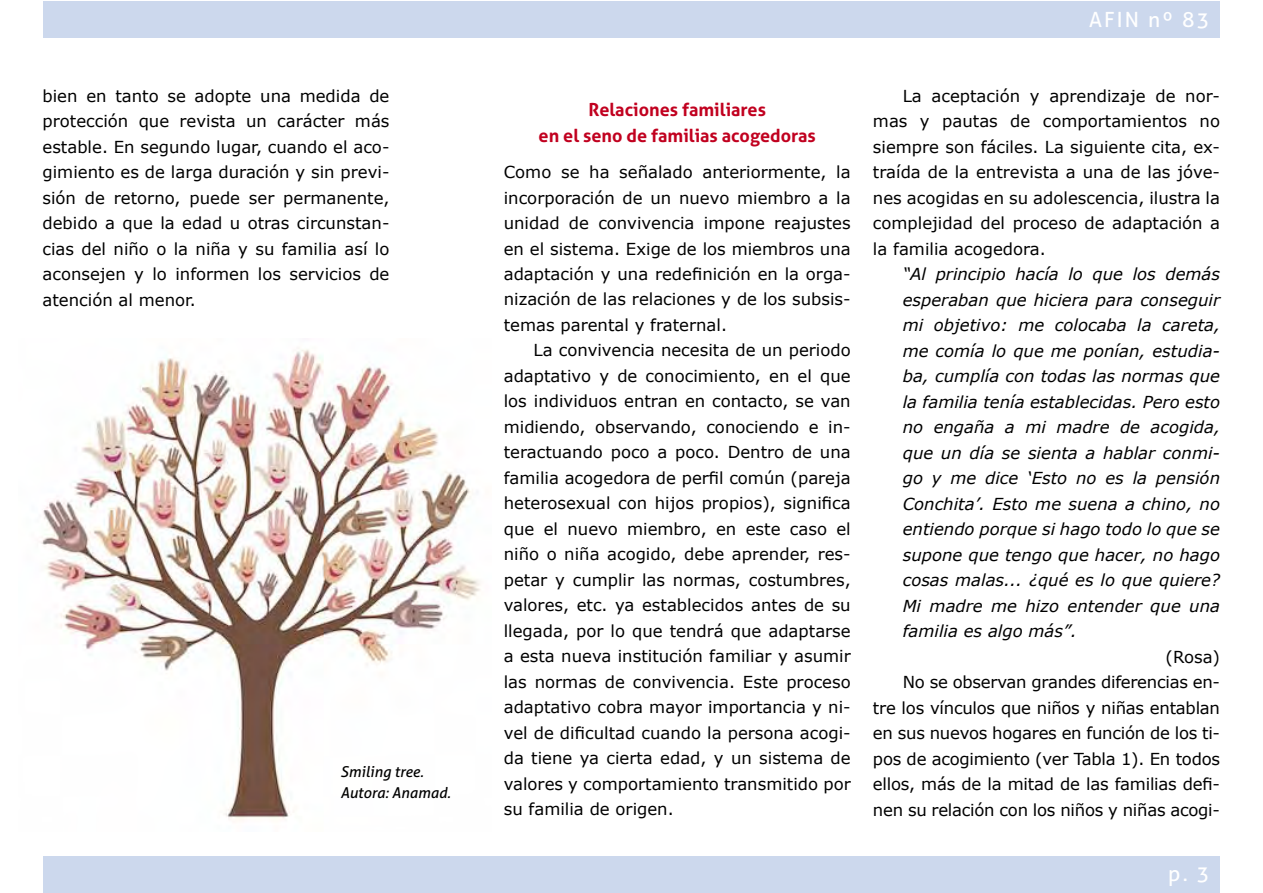
<style>
.page{position:relative;width:1263px;height:893px;background:#fff}
.page>*{position:absolute;margin:0;border:0;box-sizing:border-box;transform-origin:0 0}
.t1{font:21px "Aller";letter-spacing:.1em;color:#fff}
.t2{font:700 18px/25.5px "Aller";color:#c1001f;text-align:center}
.t3{font:16.5px/25.5px "Verdana";color:#000;text-align:justify}
.t4{font:italic 16.5px/25.5px "Verdana";color:#000;text-align:justify}
.t5{font:italic 15px/21px "Aller";color:#000}
</style>
<div class="page">
<div style="left:43px;top:1px;width:1177px;height:37px;background:#ccd8ed"></div>
<div style="left:43px;top:856px;width:1177px;height:37px;background:#ccd8ed"></div>
<img style="left:41px;top:349px;width:440px;height:471px">
<p class="t3" style="left:43px;top:83px;width:348px">bien en tanto se adopte una medida de protección que revista un carácter más estable. En segundo lugar, cuando el aco&shy;gimiento es de larga duración y sin previ&shy;sión de retorno, puede ser permanente, debido a que la edad u otras circunstan&shy;cias del niño o la niña y su familia así lo aconsejen y lo informen los servicios de atención al menor.</p>
<p class="t5" style="left:340px;top:761px;width:112px">Smiling tree.<br>Autora: Anamad.</p>
<p class="t1" style="left:1089px;top:7px;width:122px">AFIN nº 83</p>
<p class="t2" style="left:539px;top:97px;width:279px">Relaciones familiares<br>en el seno de familias acogedoras</p>
<p class="t3" style="left:504px;top:159px;width:348px">Como se ha señalado anteriormente, la incorporación de un nuevo miembro a la unidad de convivencia impone reajustes en el sistema. Exige de los miembros una adaptación y una redefinición en la orga&shy;nización de las relaciones y de los subsis&shy;temas parental y fraternal.</p>
<p class="t3" style="left:504px;top:338px;width:348px;text-indent:30px">La convivencia necesita de un periodo adaptativo y de conocimiento, en el que los individuos entran en contacto, se van midiendo, observando, conociendo e in&shy;teractuando poco a poco. Dentro de una familia acogedora de perfil común (pareja heterosexual con hijos propios), significa que el nuevo miembro, en este caso el niño o niña acogido, debe aprender, res&shy;petar y cumplir las normas, costumbres, valores, etc. ya establecidos antes de su llegada, por lo que tendrá que adaptarse a esta nueva institución familiar y asumir las normas de convivencia. Este proceso adaptativo cobra mayor importancia y ni&shy;vel de dificultad cuando la persona acogi&shy;da tiene ya cierta edad, y un sistema de valores y comportamiento transmitido por su familia de origen.</p>
<p class="t3" style="left:873px;top:83px;width:349px;text-indent:30px">La aceptación y aprendizaje de nor&shy;mas y pautas de comportamientos no siempre son fáciles. La siguiente cita, ex&shy;traída de la entrevista a una de las jóve&shy;nes acogidas en su adolescencia, ilustra la complejidad del proceso de adaptación a la familia acogedora.</p>
<p class="t4" style="left:903px;top:261px;width:319px">“Al principio hacía lo que los demás esperaban que hiciera para conseguir mi objetivo: me colocaba la careta, me comía lo que me ponían, estudia&shy;ba, cumplía con todas las normas que la familia tenía establecidas. Pero esto no engaña a mi madre de acogida, que un día se sienta a hablar conmi&shy;go y me dice ‘Esto no es la pensión Conchita’. Esto me suena a chino, no entiendo porque si hago todo lo que se supone que tengo que hacer, no hago cosas malas... ¿qué es lo que quiere?<br>Mi madre me hizo entender que una familia es algo más”.</p>
<p class="t3" style="left:873px;top:644px;width:349px;text-align:right">(Rosa)<br>No se observan grandes diferencias en-<br>tre los vínculos que niños y niñas entablan en sus nuevos hogares en función de los ti&shy;pos de acogimiento (ver Tabla 1). En todos ellos, más de la mitad de las familias defi&shy;nen su relación con los niños y niñas acogi-</p>
<p class="t1" style="left:1168px;top:861px;width:43px">p. 3</p>
</div>
